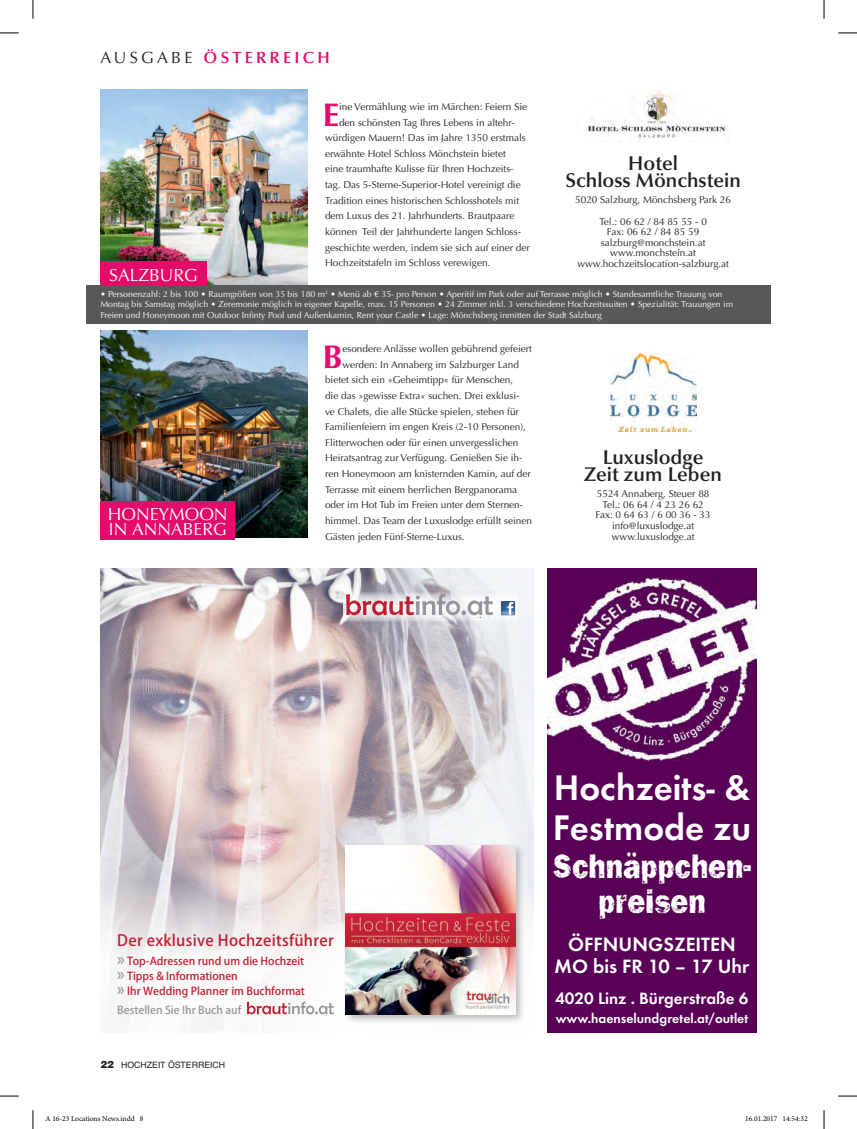
<style>
.page{position:relative;width:857px;height:1129px;background:#fff}
.page>*{position:absolute;margin:0;border:0;box-sizing:border-box;transform-origin:0 0}
.t1{font:700 36.88px/40px "Function";color:#fff}
.t2{font:35px/35.2px "Frankie";color:#fff;text-align:center;scale:.85 1}
.t3{font:700 32.75px "Optima LT Std";color:#e40b6a}
.t4{font:600 20px/17.5px "Optima LT Std";color:#231f20;text-align:center}
.t5{font:700 20px/21.2px "Function";color:#fff;text-align:center}
.t6{font:17.5px/15px "Optima LT Std";color:#fff}
.t7{font:700 17px "Function";color:#fff}
.t8{font:600 16.25px "Optima LT Std";letter-spacing:.2em;color:#e40b6a}
.t9{font:500 15.38px "Koz Go Pro";letter-spacing:.02em;color:#be1f33}
.t10{font:700 13.75px "Function";color:#fff}
.t11{font:500 10.88px/15px "Koz Go Pro";color:#be1f33}
.t12{font:500 10.88px "Koz Go Pro";color:#939598}
.t13{font:10px/10.6px "Optima LT Std";color:#231f20;text-align:center}
.t14{font:8.75px/10.6px "Optima LT Std";color:#fff}
.t15{font:8.75px "Helvetica LT Std";color:#231f20}
.t16{font:7.5px "Minion Pro";color:#000}
.s1{font-weight:400;color:#231f20}
.s2{font-size:15.88px;color:#939598}
.s3{font-weight:900;font-size:10px}
</style>
<div class="page">
<img style="left:100px;top:568px;width:433px;height:312px">
<svg style="left:100px;top:880px;width:433px;height:152px;fill:#f7f5f5"></svg>
<svg style="left:343px;top:591px;width:175px;height:16px"></svg>
<svg style="left:343px;top:607px;width:175px;height:15px"></svg>
<svg style="left:500px;top:601px;width:14px;height:14px"></svg>
<svg style="left:346px;top:594px;width:146px;height:21px"></svg>
<div style="left:342px;top:842px;width:183px;height:183px;background:#231f20;opacity:.3"></div>
<img style="left:345px;top:845px;width:169px;height:169px">
<svg style="left:247px;top:1001px;width:86px;height:13px"></svg>
<div style="left:547px;top:568px;width:209px;height:464px;background:#590157"></div>
<img style="left:547px;top:577px;width:209px;height:183px">
<img style="left:100px;top:331px;width:207px;height:207px">
<img style="left:100px;top:90px;width:207px;height:194px">
<img style="left:587px;top:91px;width:139px;height:48px">
<div style="left:100px;top:261px;width:107px;height:23px;background:#e40b6a"></div>
<div style="left:86px;top:284px;width:684px;height:39px;background:#57585a"></div>
<img style="left:610px;top:354px;width:85px;height:78px">
<div style="left:100px;top:501px;width:135px;height:39px;background:#e40b6a"></div>
<svg style="left:0;top:32px;width:19px;height:2px"></svg>
<svg style="left:838px;top:32px;width:18px;height:2px"></svg>
<svg style="left:0;top:1095px;width:19px;height:2px"></svg>
<svg style="left:838px;top:1095px;width:18px;height:2px"></svg>
<svg style="left:32px;top:0;width:2px;height:19px"></svg>
<svg style="left:32px;top:1110px;width:2px;height:19px"></svg>
<svg style="left:823px;top:0;width:1px;height:19px"></svg>
<svg style="left:823px;top:1110px;width:1px;height:19px"></svg>
<h3 class="t8" style="left:100px;top:48px;width:231px"><span class="s1">AUSGABE</span> ÖSTERREICH</h3>
<h3 class="t3" style="left:322px;top:95px;width:18px">E</h3>
<p class="t13" style="left:339px;top:101px;width:189px">ine Vermählung wie im Märchen: Feiern Sie</p>
<p class="t13" style="left:339px;top:117px;width:177px">den schönsten Tag Ihres Lebens in altehr-</p>
<p class="t13" style="left:325px;top:133px;width:202px">würdigen Mauern! Das im Jahre 1350 erstmals</p>
<p class="t13" style="left:325px;top:148px;width:182px">erwähnte Hotel Schloss Mönchstein bietet</p>
<p class="t13" style="left:325px;top:164px;width:190px">eine traumhafte Kulisse für Ihren Hochzeits-</p>
<p class="t13" style="left:325px;top:179px;width:197px">tag. Das 5-Sterne-Superior-Hotel vereinigt die</p>
<p class="t13" style="left:325px;top:195px;width:195px">Tradition eines historischen Schlosshotels mit</p>
<p class="t13" style="left:325px;top:211px;width:191px">dem Luxus des 21. Jahrhunderts. Brautpaare</p>
<p class="t13" style="left:325px;top:226px;width:197px">können Teil der Jahrhunderte langen Schloss-</p>
<p class="t13" style="left:325px;top:242px;width:206px">geschichte werden, indem sie sich auf einer der</p>
<p class="t13" style="left:325px;top:258px;width:167px">Hochzeitstafeln im Schloss verewigen.</p>
<h3 class="t4" style="left:565px;top:155px;width:177px">Hotel<br>Schloss Mönchstein</h3>
<p class="t13" style="left:575px;top:189px;width:157px;line-height:21.2px">5020 Salzburg, Mönchsberg Park 26<br>Tel.: 06 62 / 84 85 55 - 0</p>
<p class="t13" style="left:577px;top:227px;width:153px">Fax: 06 62 / 84 85 59 salzburg@monchstein.at www.monchstein.at www.hochzeitslocation-salzburg.at</p>
<h3 class="t6" style="left:109px;top:267px;width:90px">SALZBURG</h3>
<p class="t14" style="left:100px;top:288px;width:633px">• Personenzahl: 2 bis 100 • Raumgrößen von 35 bis 180 m<sup>2</sup> • Menü ab € 35- pro Person • Aperitif im Park oder auf Terrasse möglich • Standesamtliche Trauung von<br>Montag bis Samstag möglich • Zeremonie möglich in eigener Kapelle, max. 15 Personen • 24 Zimmer inkl. 3 verschiedene Hochzeitssuiten • Spezialität: Trauungen im<br>Freien und Honeymoon mit Outdoor Infinty Pool und Außenkamin, Rent your Castle • Lage: Mönchsberg inmitten der Stadt Salzburg</p>
<h3 class="t3" style="left:322px;top:338px;width:22px">B</h3>
<p class="t13" style="left:342px;top:344px;width:191px">esondere Anlässe wollen gebührend gefeiert</p>
<p class="t13" style="left:342px;top:359px;width:178px">werden: In Annaberg im Salzburger Land</p>
<p class="t13" style="left:325px;top:375px;width:190px">bietet sich ein »Geheimtipp« für Menschen,</p>
<p class="t13" style="left:325px;top:390px;width:196px">die das »gewisse Extra« suchen. Drei exklusi-</p>
<p class="t13" style="left:325px;top:406px;width:195px">ve Chalets, die alle Stücke spielen, stehen für</p>
<p class="t13" style="left:325px;top:422px;width:202px">Familienfeiern im engen Kreis (2-10 Personen),</p>
<p class="t13" style="left:325px;top:437px;width:195px">Flitterwochen oder für einen unvergesslichen</p>
<p class="t13" style="left:325px;top:453px;width:199px">Heiratsantrag zur Verfügung. Genießen Sie ih-</p>
<p class="t13" style="left:325px;top:468px;width:207px">ren Honeymoon am knisternden Kamin, auf der</p>
<p class="t13" style="left:325px;top:484px;width:193px">Terrasse mit einem herrlichen Bergpanorama</p>
<p class="t13" style="left:325px;top:500px;width:199px">oder im Hot Tub im Freien unter dem Sternen-</p>
<p class="t13" style="left:325px;top:515px;width:208px">himmel. Das Team der Luxuslodge erfüllt seinen</p>
<p class="t13" style="left:325px;top:531px;width:141px">Gästen jeden Fünf-Sterne-Luxus.</p>
<h3 class="t4" style="left:584px;top:448px;width:139px">Luxuslodge<br>Zeit zum Leben</h3>
<p class="t13" style="left:595px;top:488px;width:117px">5524 Annaberg, Steuer 88<br>Tel.: 06 64 / 4 23 26 62<br>Fax: 0 64 63 / 6 00 36 - 33 info@luxuslodge.at www.luxuslodge.at</p>
<h3 class="t6" style="left:108px;top:507px;width:121px">HONEYMOON<br>IN ANNABERG</h3>
<h3 class="t9" style="left:117px;top:930px;width:218px">Der exklusive Hochzeitsführer</h3>
<p class="t11" style="left:117px;top:953px;width:189px"><span class="s2">»</span> Top-Adressen rund um die Hochzeit <span class="s2">»</span> Tipps &amp; Informationen<br><span class="s2">»</span> Ihr Wedding Planner im Buchformat</p>
<p class="t12" style="left:117px;top:1003px;width:125px">Bestellen Sie Ihr Buch auf</p>
<p class="t15" style="left:100px;top:1060px;width:126px"><span class="s3">22</span> HOCHZEIT ÖSTERREICH</p>
<h1 class="t1" style="left:552px;top:767px;width:200px">Hochzeits- &amp;<br>Festmode zu</h1>
<h2 class="t2" style="left:552px;top:847px;width:235px">Schnäppchen&shy;preisen</h2>
<h3 class="t5" style="left:554px;top:934px;width:196px">ÖFFNUNGSZEITEN<br>MO bis FR 10 – 17 Uhr</h3>
<h3 class="t7" style="left:555px;top:988px;width:195px">4020 Linz . Bürgerstraße 6</h3>
<h3 class="t10" style="left:555px;top:1010px;width:194px">www.haenselundgretel.at/outlet</h3>
<p class="t16" style="left:45px;top:1114px;width:99px">A 16-23 Locations News.indd 8</p>
<p class="t16" style="left:744px;top:1114px;width:64px">16.01.2017 14:54:32</p>
</div>
